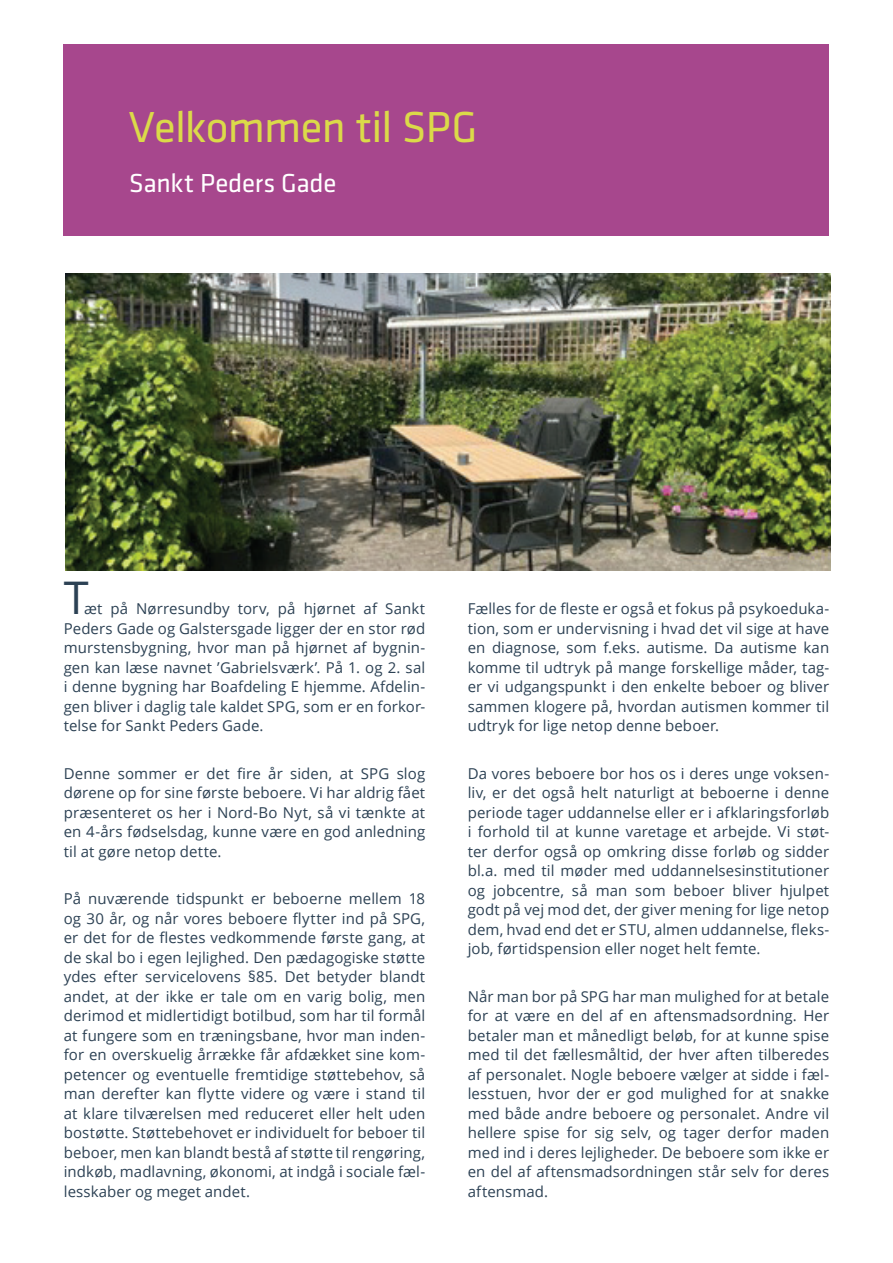
<style>
.page{position:relative;width:893px;height:1263px;background:#fff}
.page>*{position:absolute;margin:0;border:0;box-sizing:border-box;transform-origin:0 0}
.t1{font:45px "Klavika Basic";letter-spacing:-.015em;color:#dbda49}
.t2{font:45px "Open Sans";color:#2c4154}
.t3{font:27px "Klavika Basic";letter-spacing:-.005em;color:#fff}
.t4{font:15px/19.5px "Open Sans";letter-spacing:.005em;color:#2c4154;text-align:justify}
</style>
<div class="page">
<div style="left:64px;top:44px;width:765px;height:192px;background:#a7478d"></div>
<img style="left:65px;top:273px;width:766px;height:297px">
<h1 class="t1" style="left:129px;top:98px;width:350px">Velkommen til SPG</h1>
<h2 class="t3" style="left:129px;top:165px;width:209px">Sankt Peders Gade</h2>
<h1 class="t2" style="left:64px;top:567px;width:26px">T</h1>
<p class="t4" style="left:64px;top:599px;width:363px;text-indent:20px">æt på Nørresundby torv, på hjørnet af Sankt Peders Gade og Galstersgade ligger der en stor rød murstensbygning, hvor man på hjørnet af bygnin&shy;gen kan læse navnet ’Gabrielsværk’. På 1. og 2. sal i denne bygning har Boafdeling E hjemme. Afdelin&shy;gen bliver i daglig tale kaldet SPG, som er en forkor&shy;telse for Sankt Peders Gade.</p>
<p class="t4" style="left:64px;top:763px;width:363px">Denne sommer er det fire år siden, at SPG slog dørene op for sine første beboere. Vi har aldrig fået præsenteret os her i Nord-Bo Nyt, så vi tænkte at en 4-års fødselsdag, kunne være en god anledning til at gøre netop dette.</p>
<p class="t4" style="left:64px;top:889px;width:363px">På nuværende tidspunkt er beboerne mellem 18 og 30 år, og når vores beboere flytter ind på SPG, er det for de flestes vedkommende første gang, at de skal bo i egen lejlighed. Den pædagogiske støtte ydes efter servicelovens §85. Det betyder blandt andet, at der ikke er tale om en varig bolig, men derimod et midlertidigt botilbud, som har til formål at fungere som en træningsbane, hvor man inden&shy;for en overskuelig årrække får afdækket sine kom&shy;petencer og eventuelle fremtidige støttebehov, så man derefter kan flytte videre og være i stand til at klare tilværelsen med reduceret eller helt uden bostøtte. Støttebehovet er individuelt for beboer til beboer, men kan blandt bestå af støtte til rengøring, indkøb, madlavning, økonomi, at indgå i sociale fæl&shy;lesskaber og meget andet.</p>
<p class="t4" style="left:468px;top:599px;width:363px">Fælles for de fleste er også et fokus på psykoeduka&shy;tion, som er undervisning i hvad det vil sige at have en diagnose, som f.eks. autisme. Da autisme kan komme til udtryk på mange forskellige måder, tag&shy;er vi udgangspunkt i den enkelte beboer og bliver sammen klogere på, hvordan autismen kommer til udtryk for lige netop denne beboer.</p>
<p class="t4" style="left:468px;top:763px;width:363px">Da vores beboere bor hos os i deres unge voksen&shy;liv, er det også helt naturligt at beboerne i denne periode tager uddannelse eller er i afklaringsforløb i forhold til at kunne varetage et arbejde. Vi støt&shy;ter derfor også op omkring disse forløb og sidder bl.a. med til møder med uddannelsesinstitutioner og jobcentre, så man som beboer bliver hjulpet godt på vej mod det, der giver mening for lige netop dem, hvad end det er STU, almen uddannelse, fleks&shy;job, førtidspension eller noget helt femte.</p>
<p class="t4" style="left:468px;top:986px;width:363px">Når man bor på SPG har man mulighed for at betale for at være en del af en aftensmadsordning. Her betaler man et månedligt beløb, for at kunne spise med til det fællesmåltid, der hver aften tilberedes af personalet. Nogle beboere vælger at sidde i fæl&shy;lesstuen, hvor der er god mulighed for at snakke med både andre beboere og personalet. Andre vil hellere spise for sig selv, og tager derfor maden med ind i deres lejligheder. De beboere som ikke er en del af aftensmadsordningen står selv for deres aftensmad.</p>
</div>
